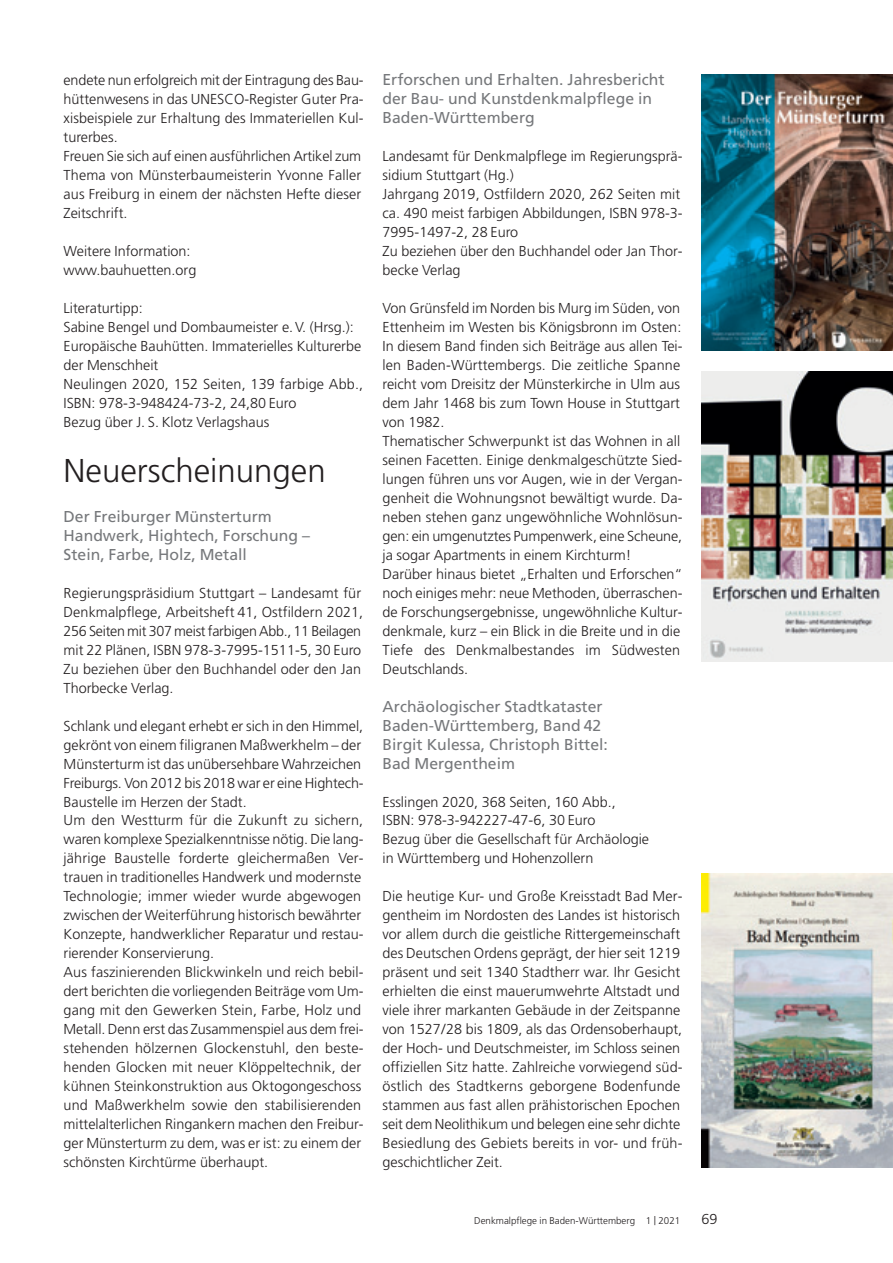
<style>
.page{position:relative;width:893px;height:1263px;background:#fff}
.page>*{position:absolute;margin:0;border:0;box-sizing:border-box;transform-origin:0 0}
.t1{font:300 33px "Frutiger";color:#231f20}
.t2{font:15.75px/19px "Frutiger";color:#76787b}
.t3{font:300 14.4px/19px "Frutiger";color:#231f20}
.t4{font:300 9.75px "Frutiger";color:#231f20}
.s1{font-size:12px}
</style>
<div class="page">
<img style="left:701px;top:74px;width:191px;height:277px">
<img style="left:701px;top:372px;width:191px;height:289px">
<img style="left:701px;top:874px;width:191px;height:293px">
<p class="t3" style="left:64px;top:72px;width:302px">endete nun erfolgreich mit der Eintragung des Bau&shy;hüttenwesens in das UNESCO-Register Guter Pra&shy;xisbeispiele zur Erhaltung des Immateriellen Kul&shy;turerbes.<br>Freuen Sie sich auf einen ausführlichen Artikel zum Thema von Münsterbaumeisterin Yvonne Faller aus Freiburg in einem der nächsten Hefte dieser Zeitschrift.</p>
<p class="t3" style="left:64px;top:243px;width:134px">Weitere Information: www.bauhuetten.org</p>
<p class="t3" style="left:64px;top:300px;width:301px">Literaturtipp:<br>Sabine Bengel und Dombaumeister e. V. (Hrsg.):<br>Europäische Bauhütten. Immaterielles Kulturerbe der Menschheit<br>Neulingen 2020, 152 Seiten, 139 farbige Abb., ISBN: 978-3-948424-73-2, 24,80 Euro<br>Bezug über J. S. Klotz Verlagshaus</p>
<h1 class="t1" style="left:64px;top:457px;width:264px">Neuerscheinungen</h1>
<p class="t2" style="left:64px;top:508px;width:248px">Der Freiburger Münsterturm<br>Handwerk, Hightech, Forschung –<br>Stein, Farbe, Holz, Metall</p>
<p class="t3" style="left:64px;top:584px;width:301px">Regierungspräsidium Stuttgart – Landesamt für Denkmalpflege, Arbeitsheft 41, Ostfildern 2021, 256 Seiten mit 307 meist farbigen Abb., 11 Beilagen mit 22 Plänen, ISBN 978-3-7995-1511-5, 30 Euro Zu beziehen über den Buchhandel oder den Jan Thorbecke Verlag.</p>
<p class="t3" style="left:64px;top:717px;width:302px">Schlank und elegant erhebt er sich in den Himmel, gekrönt von einem filigranen Maßwerkhelm – der Münsterturm ist das unübersehbare Wahrzeichen Freiburgs. Von 2012 bis 2018 war er eine Hightech-Baustelle im Herzen der Stadt.<br>Um den Westturm für die Zukunft zu sichern, waren komplexe Spezialkenntnisse nötig. Die lang&shy;jährige Baustelle forderte gleichermaßen Ver&shy;trauen in traditionelles Handwerk und modernste Technologie; immer wieder wurde abgewogen zwischen der Weiterführung historisch bewährter Konzepte, handwerklicher Reparatur und restau&shy;rierender Konservierung.<br>Aus faszinierenden Blickwinkeln und reich bebil&shy;dert berichten die vorliegenden Beiträge vom Um&shy;gang mit den Gewerken Stein, Farbe, Holz und Metall. Denn erst das Zusammenspiel aus dem frei&shy;stehenden hölzernen Glockenstuhl, den beste&shy;henden Glocken mit neuer Klöppeltechnik, der kühnen Steinkonstruktion aus Oktogongeschoss und Maßwerkhelm sowie den stabilisierenden mittelalterlichen Ringankern machen den Freibur&shy;ger Münsterturm zu dem, was er ist: zu einem der schönsten Kirchtürme überhaupt.</p>
<p class="t2" style="left:382px;top:71px;width:284px">Erforschen und Erhalten. Jahresbericht der Bau- und Kunst denkmalpflege in<br>Baden-Württemberg</p>
<p class="t3" style="left:382px;top:148px;width:302px">Landesamt für Denkmalpflege im Regierungsprä&shy;sidium Stuttgart (Hg.)<br>Jahrgang 2019, Ostfildern 2020, 262 Seiten mit ca. 490 meist farbigen Abbildungen, ISBN 978-3- 7995-1497-2, 28 Euro<br>Zu beziehen über den Buchhandel oder Jan Thor&shy;becke Verlag</p>
<p class="t3" style="left:382px;top:300px;width:302px">Von Grünsfeld im Norden bis Murg im Süden, von Ettenheim im Westen bis Königsbronn im Osten:<br>In diesem Band finden sich Beiträge aus allen Tei&shy;len Baden-Württembergs. Die zeitliche Spanne reicht vom Dreisitz der Münsterkirche in Ulm aus dem Jahr 1468 bis zum Town House in Stuttgart von 1982.<br>Thematischer Schwerpunkt ist das Wohnen in all seinen Facetten. Einige denkmalgeschützte Sied&shy;lungen führen uns vor Augen, wie in der Vergan&shy;genheit die Wohnungsnot bewältigt wurde. Da&shy;neben stehen ganz ungewöhnliche Wohnlösun&shy;gen: ein umgenutztes Pumpenwerk, eine Scheune, ja sogar Apartments in einem Kirchturm!<br>Darüber hinaus bietet „Erhalten und Erforschen“ noch einiges mehr: neue Methoden, überraschen - de Forschungsergebnisse, ungewöhnliche Kultur&shy;denkmale, kurz – ein Blick in die Breite und in die Tiefe des Denkmalbestandes im Südwesten Deutschlands.</p>
<p class="t2" style="left:382px;top:698px;width:227px">Archäologischer Stadtkataster<br>Baden-Württemberg, Band 42<br>Birgit Kulessa, Christoph Bittel:<br>Bad Mergentheim</p>
<p class="t3" style="left:382px;top:793px;width:268px">Esslingen 2020, 368 Seiten, 160 Abb., ISBN: 978-3-942227-47-6, 30 Euro<br>Bezug über die Gesellschaft für Archäologie in Württemberg und Hohenzollern</p>
<p class="t3" style="left:382px;top:888px;width:302px">Die heutige Kur- und Große Kreisstadt Bad Mer - gentheim im Nordosten des Landes ist historisch vor allem durch die geistliche Rittergemeinschaft des Deutschen Ordens geprägt, der hier seit 1219 präsent und seit 1340 Stadtherr war. Ihr Gesicht erhielten die einst mauerumwehrte Altstadt und viele ihrer markanten Gebäude in der Zeitspanne von 1527/28 bis 1809, als das Ordensoberhaupt, der Hoch- und Deutschmeister, im Schloss seinen offiziellen Sitz hatte. Zahlreiche vorwiegend süd&shy;östlich des Stadtkerns geborgene Bodenfunde stammen aus fast allen prähistorischen Epochen seit dem Neolithikum und belegen eine sehr dichte Besiedlung des Gebiets bereits in vor- und früh&shy;geschichtlicher Zeit.</p>
<p class="t4" style="left:474px;top:1217px;width:207px">Denkmalpflege in Baden-Württemberg 1 <span class="s1">|</span> 2021</p>
<p class="t3" style="left:701px;top:1211px;width:18px">69</p>
</div>
